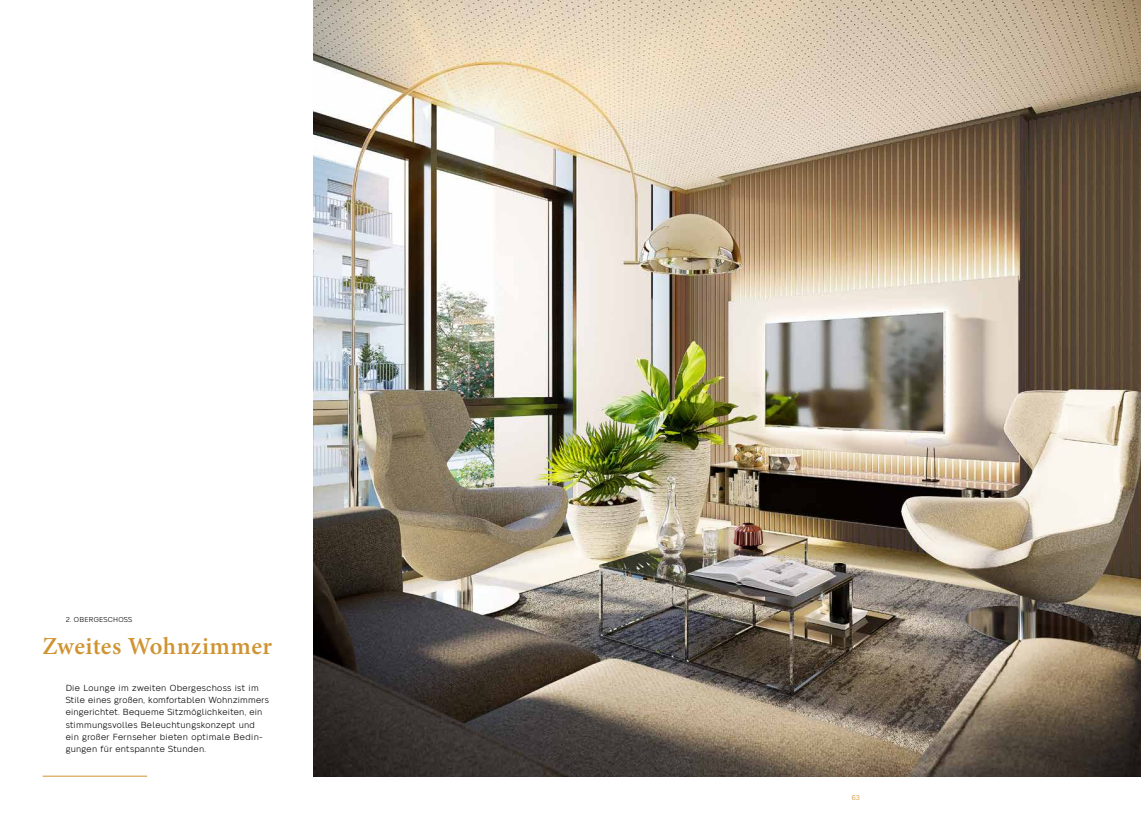
<style>
.page{position:relative;width:1141px;height:819px;background:#fff}
.page>*{position:absolute;margin:0;border:0;box-sizing:border-box;transform-origin:0 0}
.t1{font:600 24.5px "Minion Pro";letter-spacing:.015em;color:#cf9431}
.t2{font:8.75px/12.2px "Neue Alte Grotesk";letter-spacing:.03em;color:#000}
.t3{font:7px "Neue Alte Grotesk";letter-spacing:.04em;color:#000}
.t4{font:7px "Neue Alte Grotesk";color:#cf9431}
</style>
<div class="page">
<img style="left:313px;top:0;width:828px;height:776px">
<hr style="left:43px;top:775px;width:104px;height:1px;background:#cf9431">
<p class="t3" style="left:66px;top:615px;width:68px">2. OBERGESCHOSS</p>
<h1 class="t1" style="left:43px;top:629px;width:231px">Zweites Wohnzimmer</h1>
<p class="t2" style="left:66px;top:681px;width:205px">Die Lounge im zweiten Obergeschoss ist im Stile eines großen, komfortablen Wohnzimmers eingerichtet. Bequeme Sitzmöglichkeiten, ein stimmungsvolles Beleuchtungskonzept und ein großer Fernseher bieten optimale Bedin&shy;gungen für entspannte Stunden.</p>
<p class="t4" style="left:852px;top:793px;width:10px">63</p>
</div>
